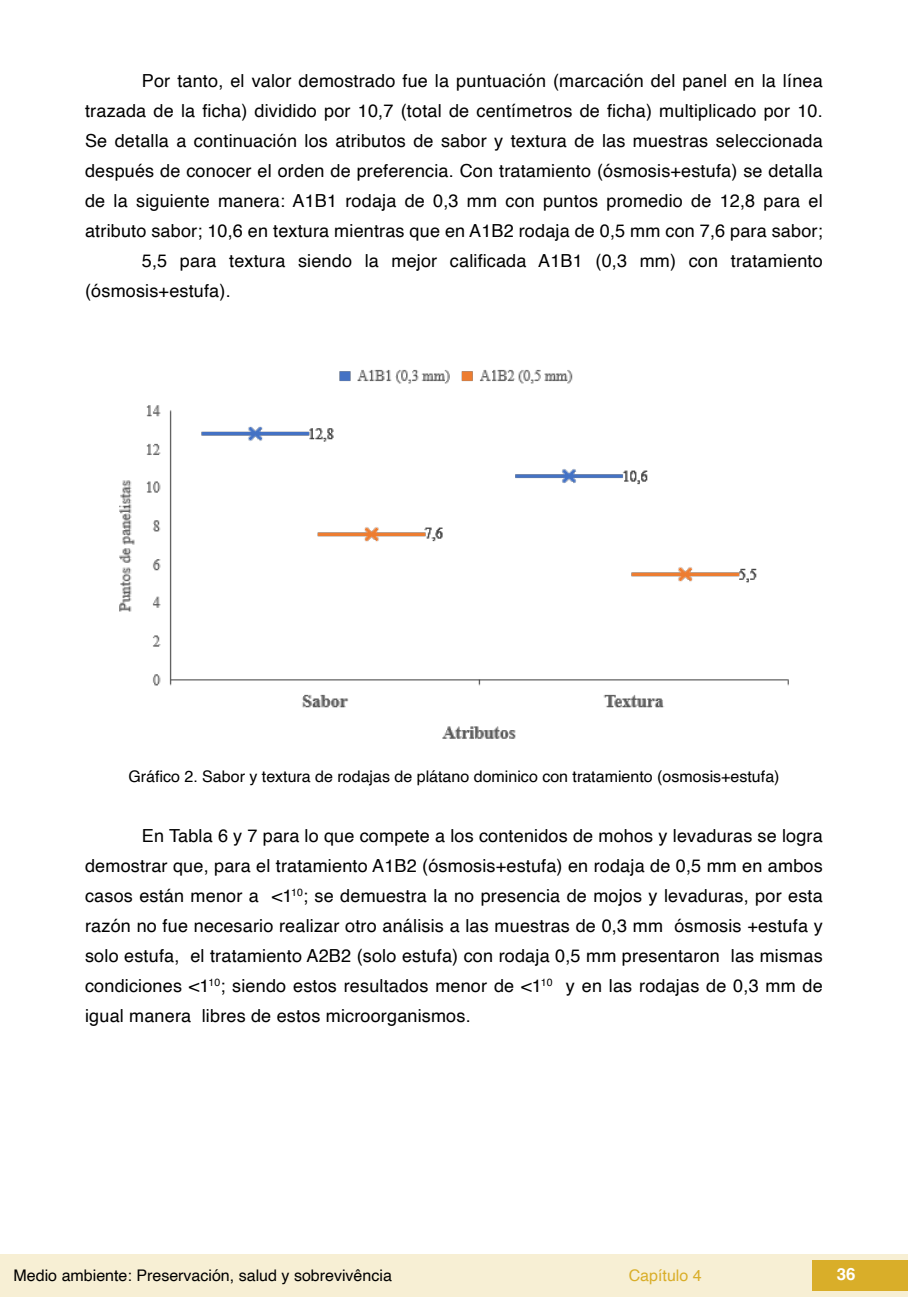
<style>
.page{position:relative;width:908px;height:1304px;background:#fff}
.page>*{position:absolute;margin:0;border:0;box-sizing:border-box;transform-origin:0 0}
.t1{font:18px/30px "Helvetica";letter-spacing:.01em;color:#000;text-align:justify}
.t2{font:700 16.8px "Helvetica";color:#fff}
.t3{font:16px "Helvetica";color:#000}
.t4{font:16px "Helvetica";color:#d9ae29}
</style>
<div class="page">
<div style="left:0;top:1254px;width:906px;height:43px;background:#f7efd4"></div>
<div style="left:812px;top:1261px;width:95px;height:30px;background:#d9ae29"></div>
<img style="left:119px;top:369px;width:670px;height:370px">
<p class="t1" style="left:142px;top:66px;width:682px">Por tanto, el valor demostrado fue la puntuación (marcación del panel en la línea</p>
<p class="t1" style="left:85px;top:96px;width:738px">trazada de la ficha) dividido por 10,7 (total de centímetros de ficha) multiplicado por 10.</p>
<p class="t1" style="left:85px;top:126px;width:738px">Se detalla a continuación los atributos de sabor y textura de las muestras seleccionada</p>
<p class="t1" style="left:85px;top:156px;width:738px">después de conocer el orden de preferencia. Con tratamiento (ósmosis+estufa) se detalla</p>
<p class="t1" style="left:85px;top:186px;width:738px">de la siguiente manera: A1B1 rodaja de 0,3 mm con puntos promedio de 12,8 para el</p>
<p class="t1" style="left:85px;top:216px;width:738px">atributo sabor; 10,6 en textura mientras que en A1B2 rodaja de 0,5 mm con 7,6 para sabor;</p>
<p class="t1" style="left:142px;top:246px;width:682px">5,5 para textura siendo la mejor calificada A1B1 (0,3 mm) con tratamiento</p>
<p class="t1" style="left:85px;top:276px;width:147px">(ósmosis+estufa).</p>
<p class="t3" style="left:128px;top:764px;width:652px">Gráfico 2. Sabor y textura de rodajas de plátano dominico con tratamiento (osmosis+estufa)</p>
<p class="t1" style="left:85px;top:821px;width:738px;text-indent:57px">En Tabla 6 y 7 para lo que compete a los contenidos de mohos y levaduras se logra demostrar que, para el tratamiento A1B2 (ósmosis+estufa) en rodaja de 0,5 mm en ambos casos están menor a &lt;1<sup>10</sup>; se demuestra la no presencia de mojos y levaduras, por esta razón no fue necesario realizar otro análisis a las muestras de 0,3 mm ósmosis +estufa y solo estufa, el tratamiento A2B2 (solo estufa) con rodaja 0,5 mm presentaron las mismas condiciones &lt;1<sup>10</sup>; siendo estos resultados menor de &lt;1<sup>10</sup> y en las rodajas de 0,3 mm de igual manera libres de estos microorganismos.</p>
<p class="t3" style="left:14px;top:1263px;width:379px">Medio ambiente: Preservación, salud y sobrevivência</p>
<p class="t4" style="left:628px;top:1263px;width:74px">Capítulo 4</p>
<p class="t2" style="left:836px;top:1264px;width:20px">36</p>
</div>
